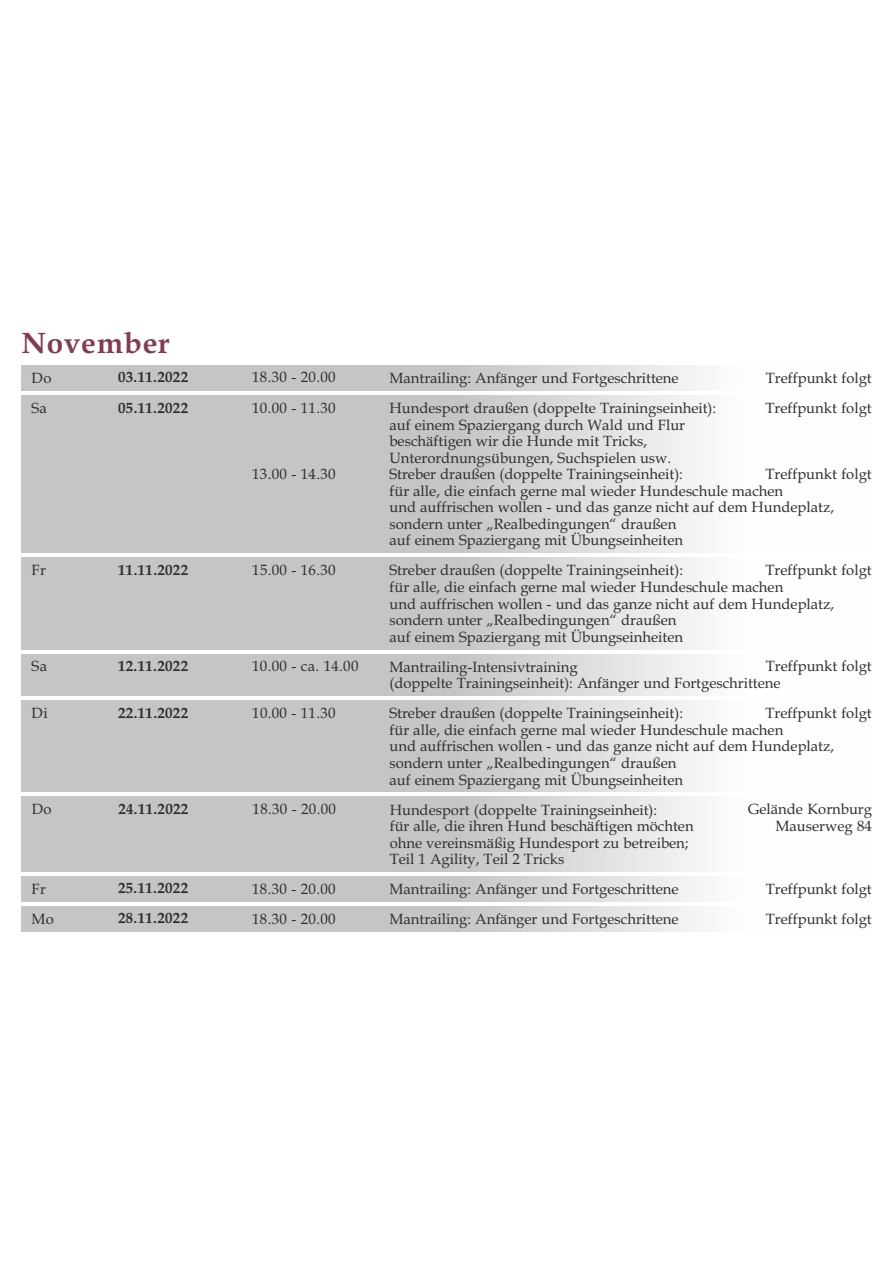
<style>
.page{position:relative;width:893px;height:1263px;background:#fff}
.page>*{position:absolute;margin:0;border:0;box-sizing:border-box;transform-origin:0 0}
.t1{font:700 29.55px "Book Antiqua";letter-spacing:.025em;color:#803d52}
.t2{font:14.85px/16.5px "Book Antiqua";color:#2e2e2e}
.t3{font:700 14.85px "Book Antiqua";letter-spacing:.025em;color:#2e2e2e}
</style>
<div class="page">
<svg style="left:21px;top:365px;width:680px;height:25px;background:#cccdcd"></svg>
<svg style="left:21px;top:395px;width:680px;height:158px;background:#cccdcd"></svg>
<svg style="left:21px;top:558px;width:680px;height:91px;background:#cccdcd"></svg>
<svg style="left:21px;top:654px;width:680px;height:42px;background:#cccdcd"></svg>
<svg style="left:21px;top:701px;width:680px;height:91px;background:#cccdcd"></svg>
<svg style="left:21px;top:797px;width:680px;height:74px;background:#cccdcd"></svg>
<svg style="left:21px;top:877px;width:680px;height:24px;background:#cccdcd"></svg>
<svg style="left:21px;top:906px;width:680px;height:25px;background:#cccdcd"></svg>
<h1 class="t1" style="left:21px;top:331px;width:150px">November</h1>
<p class="t2" style="left:32px;top:371px;width:21px">Do</p>
<p class="t3" style="left:118px;top:371px;width:71px">03.11.2022</p>
<p class="t2" style="left:252px;top:371px;width:85px">18.30 - 20.00</p>
<p class="t2" style="left:389px;top:371px;width:291px">Mantrailing: Anfänger und Fortgeschrittene</p>
<p class="t2" style="left:766px;top:371px;width:107px">Treffpunkt folgt</p>
<p class="t2" style="left:252px;top:401px;width:85px">10.00 - 11.30</p>
<p class="t2" style="left:765px;top:401px;width:108px">Treffpunkt folgt</p>
<p class="t2" style="left:389px;top:401px;width:446px">Hundesport draußen (doppelte Trainingseinheit):<br>auf einem Spaziergang durch Wald und Flur<br>beschäftigen wir die Hunde mit Tricks,<br>Unterordnungsübungen, Suchspielen usw.<br>Streber draußen (doppelte Trainingseinheit):<br>für alle, die einfach gerne mal wieder Hundeschule machen<br>und auffrischen wollen - und das ganze nicht auf dem Hundeplatz, sondern unter „Realbedingungen“ draußen<br>auf einem Spaziergang mit Übungseinheiten</p>
<p class="t2" style="left:31px;top:401px;width:17px">Sa</p>
<p class="t3" style="left:118px;top:402px;width:71px">05.11.2022</p>
<p class="t2" style="left:765px;top:467px;width:108px">Treffpunkt folgt</p>
<p class="t2" style="left:252px;top:467px;width:85px">13.00 - 14.30</p>
<p class="t2" style="left:32px;top:563px;width:16px">Fr</p>
<p class="t3" style="left:118px;top:564px;width:71px">11.11.2022</p>
<p class="t2" style="left:389px;top:563px;width:484px;text-indent:376px">Treffpunkt folgt für alle, die einfach gerne mal wieder Hundeschule machen<br>und auffrischen wollen - und das ganze nicht auf dem Hundeplatz, sondern unter „Realbedingungen“ draußen<br>auf einem Spaziergang mit Übungseinheiten</p>
<p class="t2" style="left:252px;top:563px;width:85px">15.00 - 16.30</p>
<p class="t2" style="left:389px;top:564px;width:295px">Streber draußen (doppelte Trainingseinheit):</p>
<p class="t2" style="left:32px;top:660px;width:17px">Sa</p>
<p class="t3" style="left:118px;top:660px;width:71px">12.11.2022</p>
<p class="t2" style="left:389px;top:659px;width:484px;line-height:17px;text-indent:376px">Treffpunkt folgt (doppelte Trainingseinheit): Anfänger und Fortgeschrittene</p>
<p class="t2" style="left:252px;top:660px;width:108px">10.00 - ca. 14.00</p>
<p class="t2" style="left:389px;top:660px;width:190px">Mantrailing-Intensivtraining</p>
<p class="t2" style="left:32px;top:706px;width:18px">Di</p>
<p class="t3" style="left:118px;top:707px;width:71px">22.11.2022</p>
<p class="t2" style="left:389px;top:706px;width:484px;text-indent:376px">Treffpunkt folgt für alle, die einfach gerne mal wieder Hundeschule machen<br>und auffrischen wollen - und das ganze nicht auf dem Hundeplatz, sondern unter „Realbedingungen“ draußen<br>auf einem Spaziergang mit Übungseinheiten</p>
<p class="t2" style="left:252px;top:706px;width:85px">10.00 - 11.30</p>
<p class="t2" style="left:389px;top:707px;width:295px">Streber draußen (doppelte Trainingseinheit):</p>
<p class="t2" style="left:32px;top:802px;width:21px">Do</p>
<p class="t3" style="left:118px;top:803px;width:71px">24.11.2022</p>
<p class="t2" style="left:253px;top:802px;width:85px">18.30 - 20.00</p>
<p class="t2" style="left:748px;top:802px;width:125px;text-align:right">Gelände Kornburg<br>Mauserweg 84</p>
<p class="t2" style="left:390px;top:803px;width:305px">Hundesport (doppelte Trainingseinheit):<br>für alle, die ihren Hund beschäftigen möchten ohne vereinsmäßig Hundesport zu betreiben; Teil 1 Agility, Teil 2 Tricks</p>
<p class="t2" style="left:32px;top:882px;width:16px">Fr</p>
<p class="t3" style="left:118px;top:883px;width:71px">25.11.2022</p>
<p class="t2" style="left:252px;top:882px;width:85px">18.30 - 20.00</p>
<p class="t2" style="left:389px;top:883px;width:291px">Mantrailing: Anfänger und Fortgeschrittene</p>
<p class="t2" style="left:766px;top:882px;width:107px">Treffpunkt folgt</p>
<p class="t2" style="left:32px;top:912px;width:24px">Mo</p>
<p class="t3" style="left:118px;top:913px;width:71px">28.11.2022</p>
<p class="t2" style="left:252px;top:912px;width:85px">18.30 - 20.00</p>
<p class="t2" style="left:389px;top:912px;width:291px">Mantrailing: Anfänger und Fortgeschrittene</p>
<p class="t2" style="left:766px;top:912px;width:107px">Treffpunkt folgt</p>
</div>
